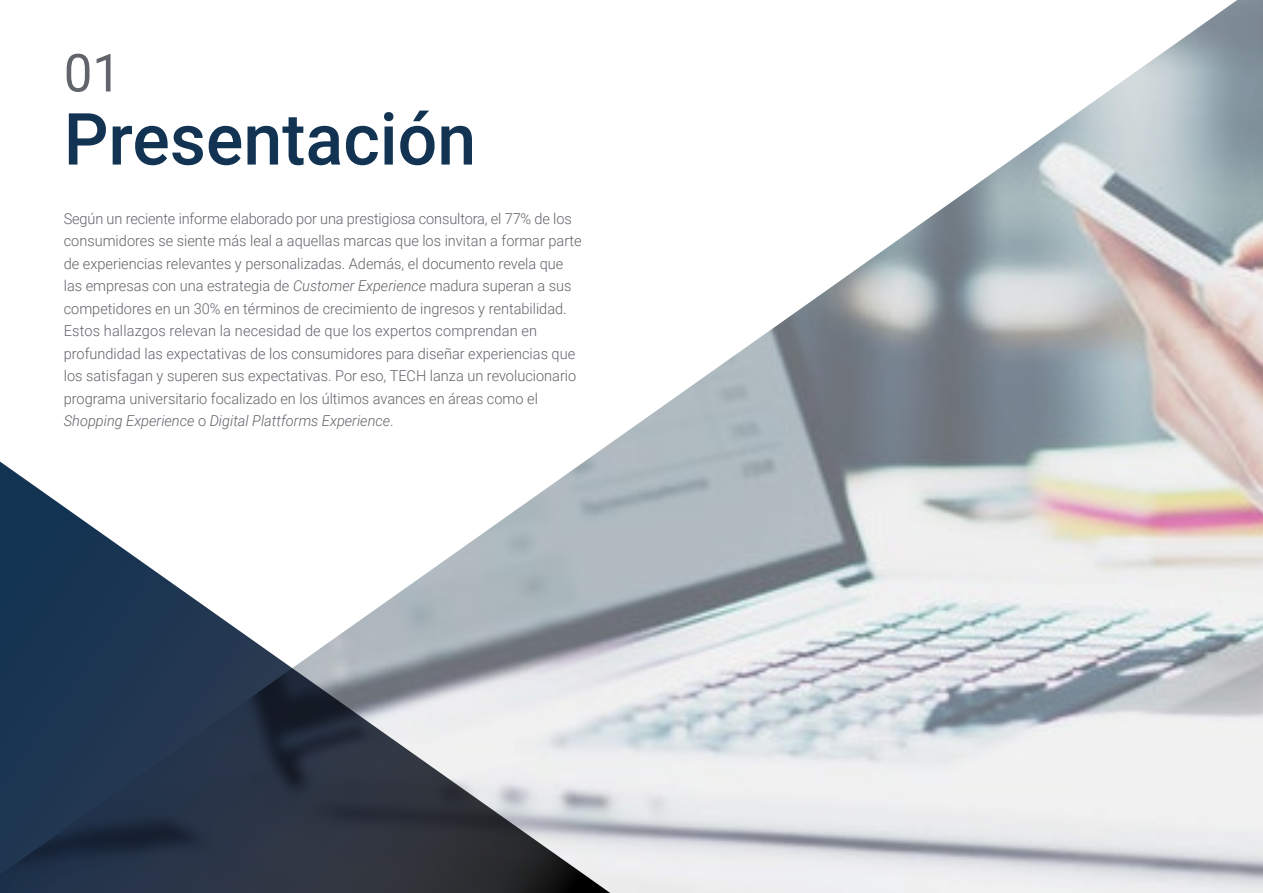
<style>
.page{position:relative;width:1263px;height:893px;background:#fff}
.page>*{position:absolute;margin:0;border:0;box-sizing:border-box;transform-origin:0 0}
.t1{font:500 72px "Roboto";color:#123352}
.t2{font:52.5px "Roboto";color:#61646a}
.t3{font:300 15px/22.5px "Roboto";color:#61646a}
.s1{font-style:italic}
</style>
<div class="page">
<img style="left:607px;top:0;width:656px;height:893px">
<svg style="left:0;top:446px;width:640px;height:447px"></svg>
<h2 class="t2" style="left:64px;top:36px;width:59px">01</h2>
<h1 class="t1" style="left:64px;top:89px;width:414px">Presentación</h1>
<p class="t3" style="left:64px;top:207px;width:519px">Según un reciente informe elaborado por una prestigiosa consultora, el 77% de los consumidores se siente más leal a aquellas marcas que los invitan a formar parte de experiencias relevantes y personalizadas. Además, el documento revela que las empresas con una estrategia de <span class="s1">Customer Experience</span> madura superan a sus competidores en un 30% en términos de crecimiento de ingresos y rentabilidad.<br>Estos hallazgos relevan la necesidad de que los expertos comprendan en profundidad las expectativas de los consumidores para diseñar experiencias que los satisfagan y superen sus expectativas. Por eso, TECH lanza un revolucionario programa universitario focalizado en los últimos avances en áreas como el <span class="s1">Shopping Experience</span> o <span class="s1">Digital Plattforms Experience</span>.</p>
</div>
